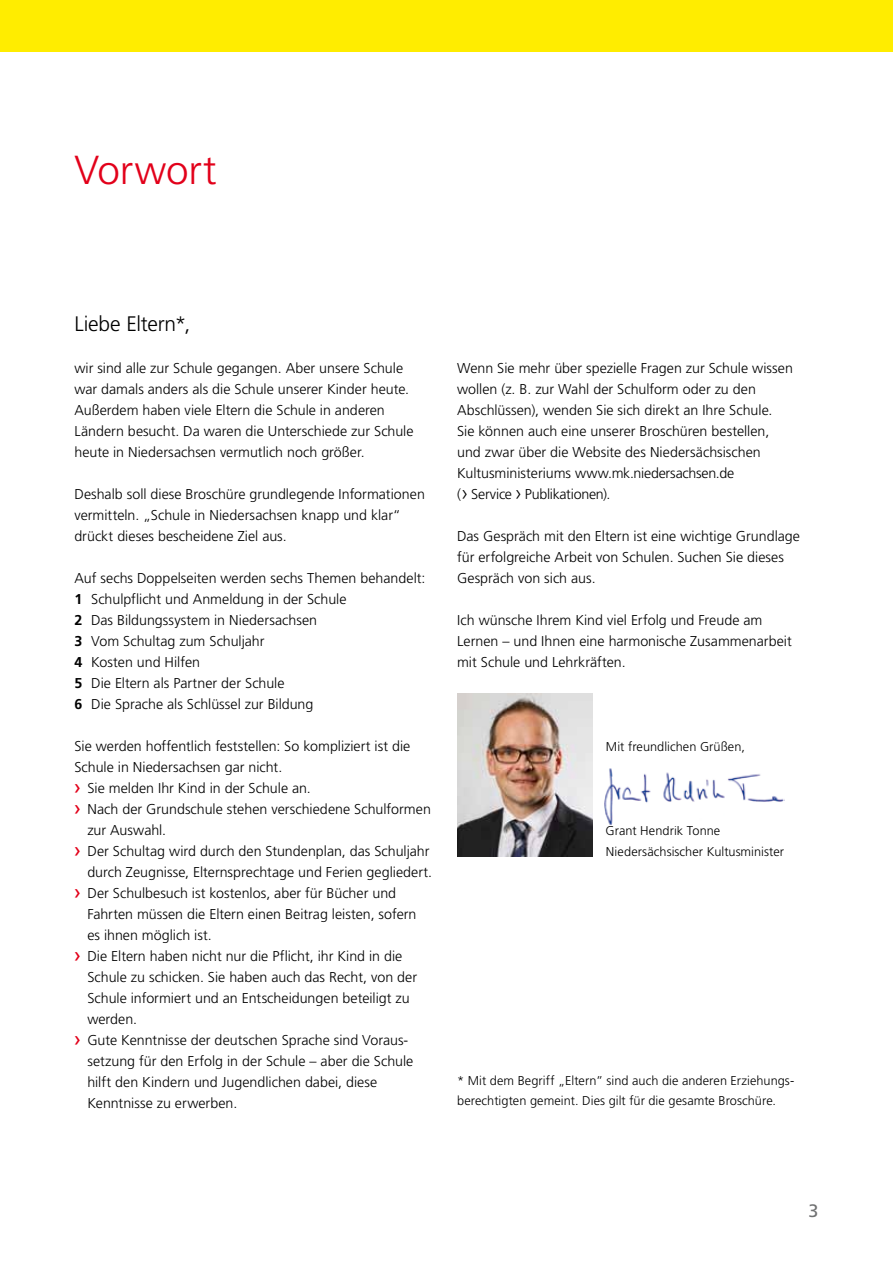
<style>
.page{position:relative;width:893px;height:1263px;background:#fff}
.page>*{position:absolute;margin:0;border:0;box-sizing:border-box;transform-origin:0 0}
.t1{font:300 40.5px "Frutiger LT Std";letter-spacing:-.005em;color:#e2001a}
.t2{font:300 21px "Frutiger LT Std";letter-spacing:-.01em;color:#000}
.t3{font:18px "Frutiger LT Std";color:#707172}
.t4{font:300 14.25px/21px "Frutiger LT Std";color:#000}
.t5{font:300 12.75px/20.2px "Frutiger LT Std";letter-spacing:.005em;color:#000}
.s1{font-weight:700}
.s2{font-weight:400;font-size:21px;color:#e2001a}
.s3{font-size:21px}
</style>
<div class="page">
<img style="left:457px;top:694px;width:136px;height:162px">
<img style="left:604px;top:768px;width:181px;height:57px">
<div style="left:0;top:0;width:893px;height:51px;background:#ffed00"></div>
<h1 class="t1" style="left:74px;top:147px;width:144px">Vorwort</h1>
<h2 class="t2" style="left:74px;top:312px;width:117px">Liebe Eltern*,</h2>
<p class="t4" style="left:74px;top:358px;width:341px">wir sind alle zur Schule gegangen. Aber unsere Schule war damals anders als die Schule unserer Kinder heute.<br>Außerdem haben viele Eltern die Schule in anderen Ländern besucht. Da waren die Unterschiede zur Schule heute in Niedersachsen vermutlich noch größer.</p>
<p class="t4" style="left:74px;top:484px;width:352px">Deshalb soll diese Broschüre grundlegende Informationen vermitteln. „Schule in Niedersachsen knapp und klar“ drückt dieses bescheidene Ziel aus.</p>
<p class="t4" style="left:74px;top:568px;width:353px">Auf sechs Doppelseiten werden sechs Themen behandelt:<br><span class="s1">1</span> Schulpflicht und Anmeldung in der Schule<br><span class="s1">2</span> Das Bildungssystem in Niedersachsen<br><span class="s1">3</span> Vom Schultag zum Schuljahr<br><span class="s1">4</span> Kosten und Hilfen<br><span class="s1">5</span> Die Eltern als Partner der Schule<br><span class="s1">6</span> Die Sprache als Schlüssel zur Bildung</p>
<p class="t4" style="left:74px;top:736px;width:337px">Sie werden hoffentlich feststellen: So kompliziert ist die</p>
<p class="t4" style="left:74px;top:757px;width:209px">Schule in Niedersachsen gar nicht.</p>
<p class="t4" style="left:74px;top:778px;width:238px"><span class="s2">›</span> Sie melden Ihr Kind in der Schule an.</p>
<p class="t4" style="left:74px;top:799px;width:358px"><span class="s2">›</span> Nach der Grundschule stehen verschiedene Schulformen</p>
<p class="t4" style="left:87px;top:820px;width:80px">zur Auswahl.</p>
<p class="t4" style="left:74px;top:841px;width:356px"><span class="s2">›</span> Der Schultag wird durch den Stundenplan, das Schuljahr</p>
<p class="t4" style="left:87px;top:862px;width:346px">durch Zeugnisse, Elternsprechtage und Ferien gegliedert.</p>
<p class="t4" style="left:74px;top:883px;width:323px"><span class="s2">›</span> Der Schulbesuch ist kostenlos, aber für Bücher und</p>
<p class="t4" style="left:87px;top:904px;width:331px">Fahrten müssen die Eltern einen Beitrag leisten, sofern</p>
<p class="t4" style="left:87px;top:925px;width:126px">es ihnen möglich ist.</p>
<p class="t4" style="left:74px;top:946px;width:329px"><span class="s2">›</span> Die Eltern haben nicht nur die Pflicht, ihr Kind in die</p>
<p class="t4" style="left:87px;top:967px;width:331px">Schule zu schicken. Sie haben auch das Recht, von der</p>
<p class="t4" style="left:87px;top:988px;width:324px">Schule informiert und an Entscheidungen beteiligt zu</p>
<p class="t4" style="left:87px;top:1009px;width:51px">werden.</p>
<p class="t4" style="left:74px;top:1030px;width:334px"><span class="s2">›</span> Gute Kenntnisse der deutschen Sprache sind Voraus-</p>
<p class="t4" style="left:87px;top:1051px;width:328px">setzung für den Erfolg in der Schule – aber die Schule</p>
<p class="t4" style="left:87px;top:1072px;width:291px">hilft den Kindern und Jugendlichen dabei, diese</p>
<p class="t4" style="left:87px;top:1093px;width:151px">Kenntnisse zu erwerben.</p>
<p class="t4" style="left:457px;top:358px;width:337px">Wenn Sie mehr über spezielle Fragen zur Schule wissen wollen (z. B. zur Wahl der Schulform oder zu den Abschlüssen), wenden Sie sich direkt an Ihre Schule.<br>Sie können auch eine unserer Broschüren bestellen, und zwar über die Website des Niedersächsischen Kultusministeriums www.mk.niedersachsen.de<br>(<span class="s3">›</span> Service <span class="s3">›</span> Publikationen).</p>
<p class="t4" style="left:457px;top:526px;width:344px">Das Gespräch mit den Eltern ist eine wichtige Grundlage für erfolgreiche Arbeit von Schulen. Suchen Sie dieses<br>Gespräch von sich aus.</p>
<p class="t4" style="left:457px;top:610px;width:336px">Ich wünsche Ihrem Kind viel Erfolg und Freude am<br>Lernen – und Ihnen eine harmonische Zusammenarbeit mit Schule und Lehrkräften.</p>
<p class="t5" style="left:606px;top:737px;width:140px">Mit freundlichen Grüßen,</p>
<p class="t5" style="left:605px;top:821px;width:180px">Grant Hendrik Tonne<br>Niedersächsischer Kultusminister</p>
<p class="t5" style="left:457px;top:1071px;width:338px">* Mit dem Begriff „Eltern” sind auch die anderen Erziehungs&shy;berechtigten gemeint. Dies gilt für die gesamte Broschüre.</p>
<p class="t3" style="left:808px;top:1200px;width:12px">3</p>
</div>
